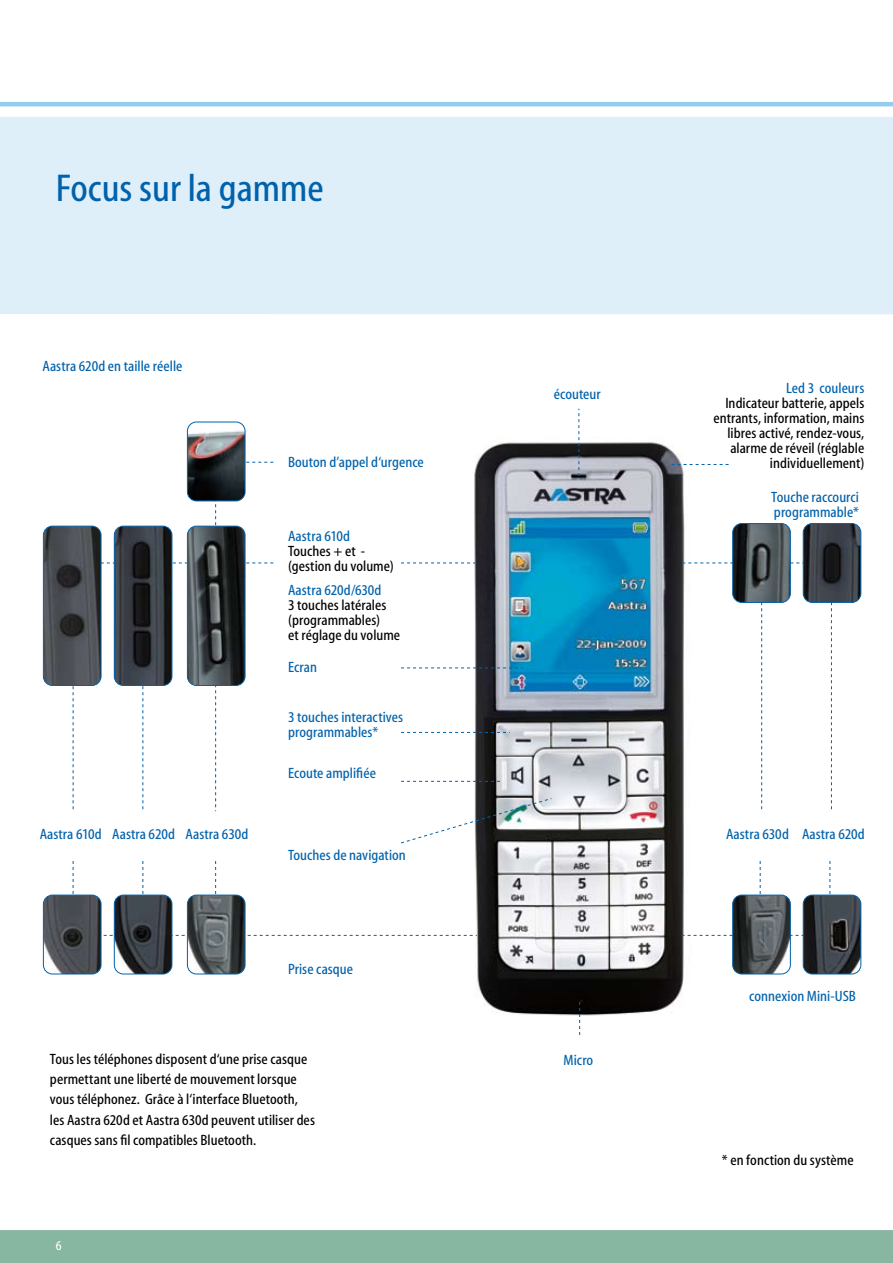
<style>
.page{position:relative;width:893px;height:1263px;background:#fff}
.page>*{position:absolute;margin:0;border:0;box-sizing:border-box;transform-origin:0 0}
.t1{font:39px "Myriad De Te We";color:#0062ac}
.t2{font:15px/15px "Myriad De Te We";letter-spacing:.005em;color:#000}
.t3{font:15px/15px "Myriad De Te We";letter-spacing:.005em;color:#0062ac}
.t4{font:13.5px "Myriad De Te We";color:#fff}
</style>
<div class="page">
<div style="left:0;top:1225px;width:893px;height:38px;background:#87b7a0"></div>
<div style="left:0;top:115px;width:893px;height:202px;background:#dfeff9"></div>
<hr style="left:0;top:102px;width:893px;height:4px;background:#94cded">
<div style="left:0;top:314px;width:893px;height:5px;background:#fff"></div>
<div style="left:0;top:112px;width:893px;height:5px;background:#fff"></div>
<div style="left:0;top:1225px;width:893px;height:5px;background:#fff"></div>
<svg style="left:142px;top:686px;width:1px;height:124px"></svg>
<svg style="left:101px;top:562px;width:86px;height:1px"></svg>
<svg style="left:73px;top:861px;width:1px;height:34px"></svg>
<svg style="left:73px;top:686px;width:1px;height:124px"></svg>
<img style="left:580px;top:442px;width:105px;height:581px">
<svg style="left:672px;top:464px;width:57px;height:1px"></svg>
<svg style="left:682px;top:560px;width:150px;height:251px"></svg>
<img style="left:803px;top:523px;width:58px;height:79px">
<div style="left:803px;top:523px;width:58px;height:80px;border:1px solid #0262a9;border-radius:9px"></div>
<img style="left:803px;top:895px;width:58px;height:79px">
<div style="left:803px;top:895px;width:58px;height:79px;border:1px solid #0262a9;border-radius:9px"></div>
<img style="left:114px;top:526px;width:58px;height:159px">
<div style="left:114px;top:526px;width:58px;height:160px;border:1px solid #0262a9;border-radius:9px"></div>
<svg style="left:401px;top:408px;width:179px;height:627px"></svg>
<img style="left:43px;top:526px;width:58px;height:159px">
<div style="left:43px;top:526px;width:58px;height:160px;border:1px solid #0262a9;border-radius:9px"></div>
<svg style="left:215px;top:450px;width:59px;height:361px"></svg>
<img style="left:187px;top:424px;width:58px;height:77px">
<div style="left:187px;top:422px;width:58px;height:79px;border:1px solid #0262a9;border-radius:9px"></div>
<img style="left:187px;top:526px;width:58px;height:159px">
<div style="left:187px;top:526px;width:58px;height:160px;border:1px solid #0262a9;border-radius:9px"></div>
<img style="left:733px;top:525px;width:57px;height:77px">
<div style="left:732px;top:523px;width:59px;height:80px;border:1px solid #0262a9;border-radius:9px"></div>
<svg style="left:80px;top:861px;width:397px;height:100px"></svg>
<img style="left:114px;top:895px;width:58px;height:79px">
<div style="left:114px;top:895px;width:58px;height:79px;border:1px solid #0262a9;border-radius:9px"></div>
<img style="left:43px;top:895px;width:58px;height:79px">
<div style="left:43px;top:895px;width:58px;height:79px;border:1px solid #0262a9;border-radius:9px"></div>
<img style="left:187px;top:895px;width:58px;height:79px">
<div style="left:187px;top:895px;width:58px;height:79px;border:1px solid #0262a9;border-radius:9px"></div>
<svg style="left:682px;top:861px;width:151px;height:100px"></svg>
<img style="left:733px;top:895px;width:57px;height:79px">
<div style="left:732px;top:895px;width:59px;height:79px;border:1px solid #0262a9;border-radius:9px"></div>
<h1 class="t1" style="left:56px;top:169px;width:269px">Focus sur la gamme</h1>
<p class="t3" style="left:43px;top:359px;width:141px">Aastra 620d en taille réelle</p>
<p class="t3" style="left:786px;top:381px;width:80px">Led 3 couleurs</p>
<p class="t2" style="left:713px;top:396px;width:152px;text-align:right">Indicateur batterie, appels entrants, information, mains libres activé, rendez-vous, alarme de réveil (réglable</p>
<p class="t3" style="left:554px;top:387px;width:49px">écouteur</p>
<p class="t3" style="left:288px;top:455px;width:137px">Bouton d’appel d‘urgence</p>
<p class="t2" style="left:770px;top:456px;width:96px">individuellement)</p>
<p class="t3" style="left:771px;top:490px;width:89px">Touche raccourci programmable*</p>
<p class="t3" style="left:288px;top:529px;width:64px">Aastra 610d</p>
<p class="t2" style="left:288px;top:544px;width:107px">Touches + et - (gestion du volume)</p>
<p class="t3" style="left:288px;top:583px;width:95px">Aastra 620d/630d</p>
<p class="t2" style="left:288px;top:598px;width:114px">3 touches latérales (programmables)<br>et réglage du volume</p>
<p class="t3" style="left:288px;top:660px;width:30px">Ecran</p>
<p class="t3" style="left:288px;top:711px;width:117px">3 touches interactives programmables*</p>
<p class="t3" style="left:288px;top:766px;width:89px">Ecoute amplifiée</p>
<p class="t3" style="left:40px;top:827px;width:210px">Aastra 610d Aastra 620d Aastra 630d</p>
<p class="t3" style="left:726px;top:827px;width:140px">Aastra 630d Aastra 620d</p>
<p class="t3" style="left:288px;top:848px;width:119px">Touches de navigation</p>
<p class="t3" style="left:288px;top:962px;width:67px">Prise casque</p>
<p class="t2" style="left:50px;top:1049px;width:266px;line-height:20.2px">Tous les téléphones disposent d‘une prise casque permettant une liberté de mouvement lorsque vous téléphonez. Grâce à l‘interface Bluetooth, les Aastra 620d et Aastra 630d peuvent utiliser des casques sans fil compatibles Bluetooth.</p>
<p class="t4" style="left:56px;top:1238px;width:7px">6</p>
<p class="t3" style="left:564px;top:1053px;width:31px">Micro</p>
<p class="t3" style="left:749px;top:989px;width:108px">connexion Mini-USB</p>
<p class="t2" style="left:722px;top:1153px;width:133px">* en fonction du système</p>
</div>
